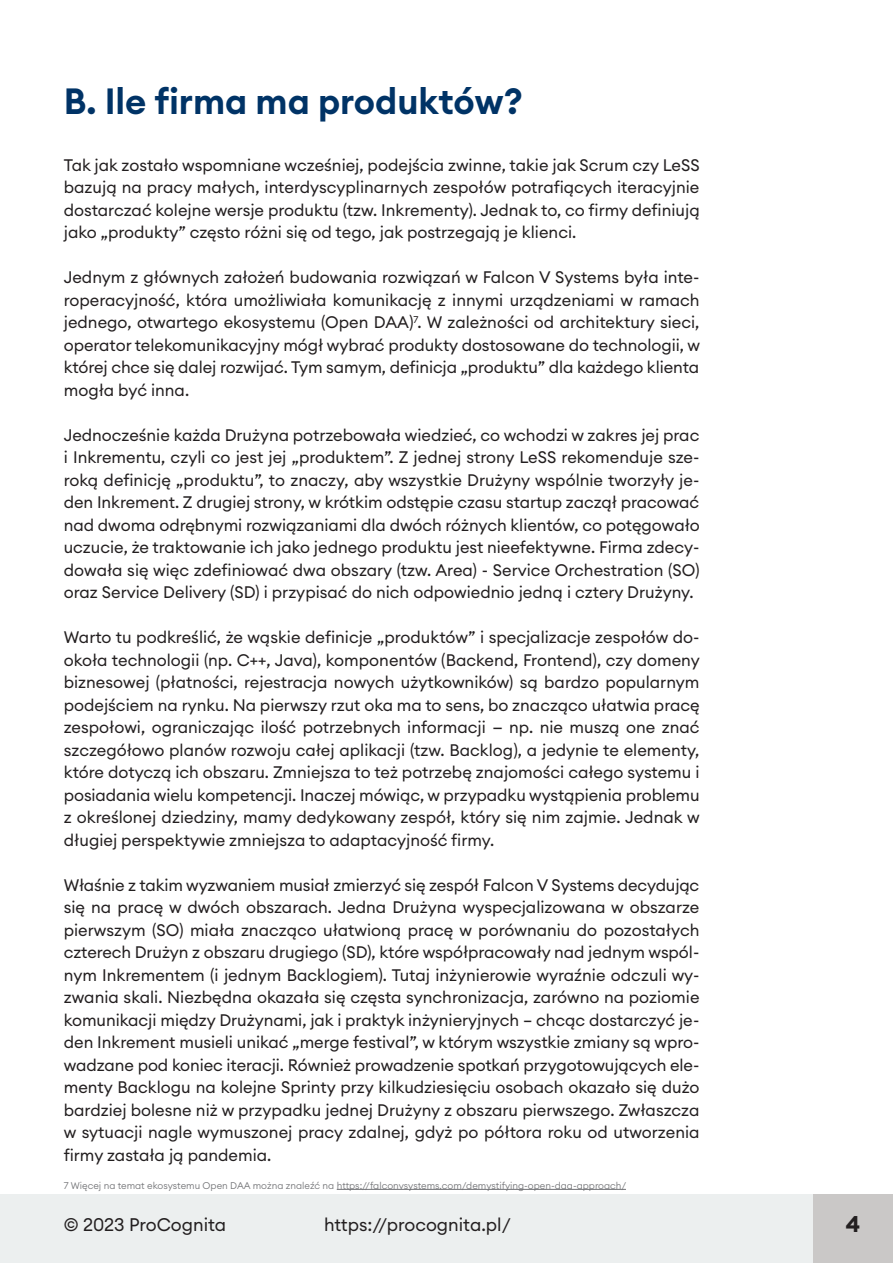
<style>
.page{position:relative;width:893px;height:1263px;background:#fff}
.page>*{position:absolute;margin:0;border:0;box-sizing:border-box;transform-origin:0 0}
.nagłooowek{font:600 36px "Euclid Circular A";color:#036}
.t1{font:700 22.5px "Euclid Circular A";color:#231f20}
.t2{font:18px "Euclid Circular A";color:#231f20}
.t3{font:16.5px/22.5px "Euclid Circular A";color:#231f20;text-align:justify}
.podpisy_dobre{font:300 9.6px "Euclid Circular A";color:#717275}
</style>
<div class="page">
<div style="left:0;top:1195px;width:893px;height:68px;background:#ecefef"></div>
<div style="left:814px;top:1195px;width:79px;height:68px;background:#cac8c7"></div>
<hr style="left:337px;top:1189px;width:289px;height:1px;background:#717275">
<p class="nagłooowek" style="left:64px;top:78px;width:461px">B. Ile firma ma produktów?</p>
<p class="t3" style="left:64px;top:153px;width:637px">Tak jak zostało wspomniane wcześniej, podejścia zwinne, takie jak Scrum czy LeSS bazują na pracy małych, interdyscyplinarnych zespołów potrafiących iteracyjnie dostarczać kolejne wersje produktu (tzw. Inkrementy). Jednak to, co firmy definiują jako „produkty” często różni się od tego, jak postrzegają je klienci.</p>
<p class="t3" style="left:64px;top:266px;width:638px">Jednym z głównych założeń budowania rozwiązań w Falcon V Systems była inte&shy;roperacyjność, która umożliwiała komunikację z innymi urządzeniami w ramach jednego, otwartego ekosystemu (Open DAA)<sup>7</sup>. W zależności od architektury sieci, operator telekomunikacyjny mógł wybrać produkty dostosowane do technologii, w której chce się dalej rozwijać. Tym samym, definicja „produktu” dla każdego klienta mogła być inna.</p>
<p class="t3" style="left:64px;top:423px;width:637px">Jednocześnie każda Drużyna potrzebowała wiedzieć, co wchodzi w zakres jej prac i Inkrementu, czyli co jest jej „produktem”. Z jednej strony LeSS rekomenduje sze&shy;roką definicję „produktu”, to znaczy, aby wszystkie Drużyny wspólnie tworzyły je&shy;den Inkrement. Z drugiej strony, w krótkim odstępie czasu startup zaczął pracować nad dwoma odrębnymi rozwiązaniami dla dwóch różnych klientów, co potęgowało uczucie, że traktowanie ich jako jednego produktu jest nieefektywne. Firma zdecy&shy;dowała się więc zdefiniować dwa obszary (tzw. Area) - Service Orchestration (SO) oraz Service Delivery (SD) i przypisać do nich odpowiednio jedną i cztery Drużyny.</p>
<p class="t3" style="left:64px;top:626px;width:637px">Warto tu podkreślić, że wąskie definicje „produktów” i specjalizacje zespołów do&shy;okoła technologii (np. C++, Java), komponentów (Backend, Frontend), czy domeny biznesowej (płatności, rejestracja nowych użytkowników) są bardzo popularnym podejściem na rynku. Na pierwszy rzut oka ma to sens, bo znacząco ułatwia pracę zespołowi, ograniczając ilość potrzebnych informacji — np. nie muszą one znać szczegółowo planów rozwoju całej aplikacji (tzw. Backlog), a jedynie te elementy, które dotyczą ich obszaru. Zmniejsza to też potrzebę znajomości całego systemu i posiadania wielu kompetencji. Inaczej mówiąc, w przypadku wystąpienia problemu z określonej dziedziny, mamy dedykowany zespół, który się nim zajmie. Jednak w długiej perspektywie zmniejsza to adaptacyjność firmy.</p>
<p class="t3" style="left:64px;top:873px;width:637px">Właśnie z takim wyzwaniem musiał zmierzyć się zespół Falcon V Systems decydując się na pracę w dwóch obszarach. Jedna Drużyna wyspecjalizowana w obszarze pierwszym (SO) miała znacząco ułatwioną pracę w porównaniu do pozostałych czterech Drużyn z obszaru drugiego (SD), które współpracowały nad jednym wspól&shy;nym Inkrementem (i jednym Backlogiem). Tutaj inżynierowie wyraźnie odczuli wy&shy;zwania skali. Niezbędna okazała się częsta synchronizacja, zarówno na poziomie komunikacji między Drużynami, jak i praktyk inżynieryjnych – chcąc dostarczyć je&shy;den Inkrement musieli unikać „merge festival”, w którym wszystkie zmiany są wpro&shy;wadzane pod koniec iteracji. Również prowadzenie spotkań przygotowujących ele&shy;menty Backlogu na kolejne Sprinty przy kilkudziesięciu osobach okazało się dużo bardziej bolesne niż w przypadku jednej Drużyny z obszaru pierwszego. Zwłaszcza w sytuacji nagle wymuszonej pracy zdalnej, gdyż po półtora roku od utworzenia firmy zastała ją pandemia.</p>
<p class="podpisy_dobre" style="left:64px;top:1179px;width:564px">7 Więcej na temat ekosystemu Open DAA można znaleźć na https://falconvsystems.com/demystifying-open-daa-approach/</p>
<p class="t2" style="left:64px;top:1213px;width:164px">© 2023 ProCognita</p>
<p class="t2" style="left:324px;top:1213px;width:188px">https://procognita.pl/</p>
<p class="t1" style="left:846px;top:1209px;width:16px">4</p>
</div>
